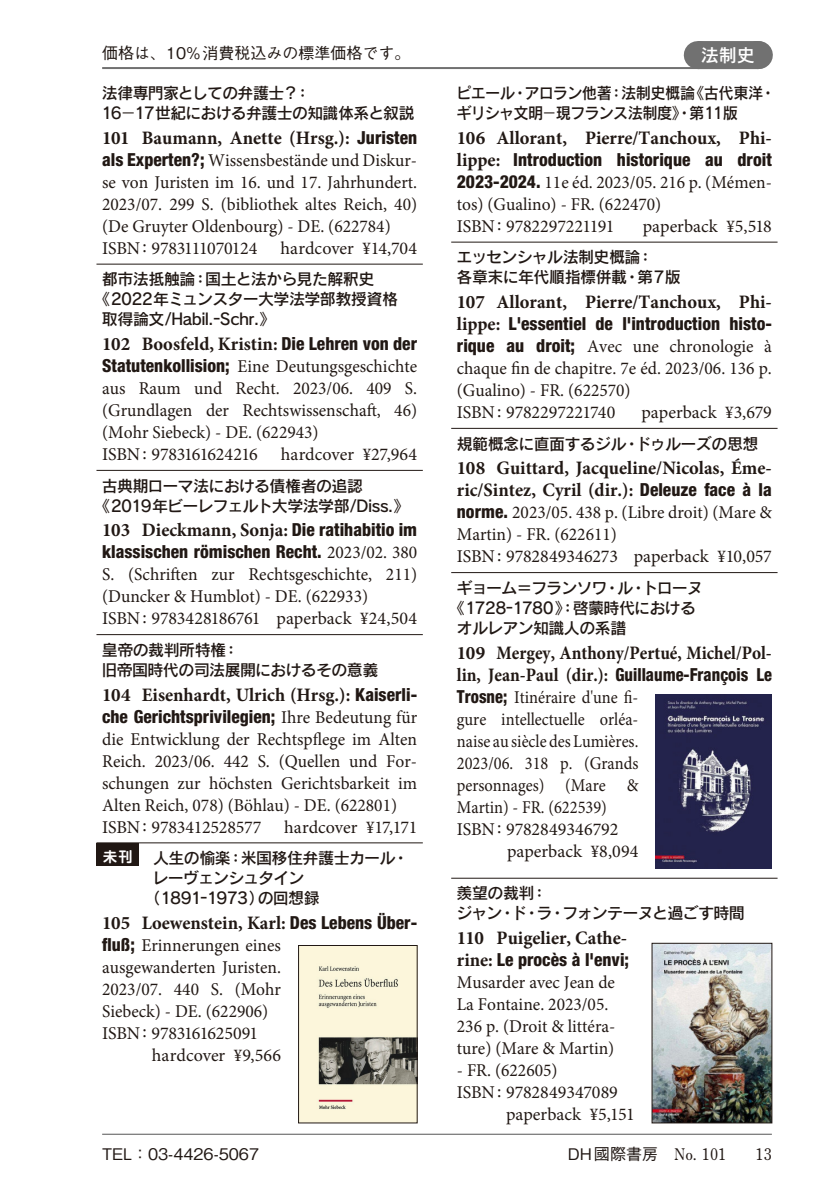
<style>
.page{position:relative;width:840px;height:1191px;background:#fff}
.page>*{position:absolute;margin:0;border:0;box-sizing:border-box;transform-origin:0 0}
.t1{font:700 19px/22px "Minion Pro";color:#211814}
.t2{font:18px/22px "Minion Pro";color:#211814}
.t3{font:800 condensed 18px "Helvetica Neue LT Std";color:#211814}
.t4{font:18px/22px "Minion Pro";color:#211814;scale:.91 1}
.t5{font:18px "Rodin Pro DB";color:#fff}
.t6{font:16px/20px "Rodin Pro DB";letter-spacing:-.04em;color:#211814}
.t7{font:500 16px "Gothic BBB Pro";color:#211814}
.t8{font:16px/20px "Rodin Pro DB";letter-spacing:-.04em;color:#211814;scale:.95 1}
.t9{font:16px "Rodin Pro DB";letter-spacing:-.065em;color:#211814}
.t10{font:700 16px "Futo Min A101 Pro";color:#211814;scale:.95 1}
.t11{font:700 14px "Shin M Go Pro De";color:#fff}
.s1{font-family:"Midashi Min Pro MA31"}
.s2{font-family:"Ryumin Pro"}
.s3{font-family:"Helvetica Neue LT Std";font-weight:800;font-stretch:condensed;font-size:18px}
.s4{font-family:"Helvetica Neue LT Std";font-weight:800;font-stretch:condensed}
.s5{font-size:19px}
.s6{font-family:"Minion Pro";font-weight:400;font-stretch:normal}
.s7{font-family:"Minion Pro";font-weight:700;font-stretch:normal;font-size:19px}
.s8{font-family:"Futo Min A101 Pro";font-weight:700}
</style>
<div class="page">
<img style="left:655px;top:694px;width:116px;height:174px">
<img style="left:653px;top:944px;width:117px;height:177px">
<div style="left:651px;top:942px;width:121px;height:181px;border:1px solid #211814"></div>
<img style="left:300px;top:947px;width:115px;height:174px">
<div style="left:298px;top:945px;width:119px;height:178px;border:1px solid #211814"></div>
<hr style="left:96px;top:264px;width:326px;height:1px;background:#211814">
<hr style="left:96px;top:470px;width:326px;height:1px;background:#211814">
<hr style="left:96px;top:634px;width:326px;height:1px;background:#211814">
<hr style="left:96px;top:842px;width:326px;height:1px;background:#211814">
<div style="left:96px;top:843px;width:43px;height:23px;background:#211814"></div>
<hr style="left:451px;top:242px;width:326px;height:1px;background:#211814">
<hr style="left:451px;top:428px;width:326px;height:1px;background:#211814">
<hr style="left:451px;top:572px;width:326px;height:1px;background:#211814">
<hr style="left:451px;top:877px;width:326px;height:1px;background:#211814">
<hr style="left:102px;top:1133px;width:669px;height:1px;background:#717171">
<div style="left:697px;top:41px;width:60px;height:28px;background:#717171"></div>
<svg style="left:757px;top:41px;width:1px;height:26px"></svg>
<hr style="left:102px;top:67px;width:656px;height:2px;background:#717171">
<p class="t7" style="left:102px;top:41px;width:310px">価格は、10%消費税込みの標準価格です。</p>
<p class="t5" style="left:700px;top:43px;width:55px">法制史</p>
<p class="t6" style="left:101px;top:82px;width:314px">法律専門家としての弁護士？<span class="s1">：<br></span>16<span class="s2">―</span>17世紀における弁護士の知識体系と叙説</p>
<p class="t1" style="left:102px;top:127px;width:316px">101 Baumann, Anette (Hrsg.): <span class="s3">Juristen</span></p>
<p class="t2" style="left:102px;top:149px;width:316px"><span class="s4">als Experten?;</span> Wissensbestände und Diskur&shy;se von Juristen im 16. und 17. Jahrhundert.<br>2023/07. 299 S. (bibliothek altes Reich, 40) (De Gruyter Oldenbourg) - DE. (622784)<br>ISBN<span class="s5">:</span> 9783111070124</p>
<p class="t2" style="left:280px;top:237px;width:138px">hardcover ¥14,704</p>
<p class="t6" style="left:102px;top:269px;width:274px">都市法抵触論<span class="s1">：</span>国土と法から見た解釈史</p>
<p class="t6" style="left:94px;top:289px;width:305px">《2022年ミュンスター大学法学部教授資格</p>
<p class="t6" style="left:102px;top:309px;width:175px">取得論文/Habil.-Schr.》</p>
<p class="t1" style="left:102px;top:333px;width:316px">102 Boosfeld, Kristin: <span class="s3">Die Lehren von der</span></p>
<p class="t2" style="left:102px;top:355px;width:316px"><span class="s4">Statutenkollision;</span> Eine Deutungsgeschichte aus Raum und Recht. 2023/06. 409 S. (Grundlagen der Rechtswissenschaft, 46) (Mohr Siebeck) - DE. (622943)<br>ISBN<span class="s5">:</span> 9783161624216</p>
<p class="t2" style="left:280px;top:443px;width:138px">hardcover ¥27,964</p>
<p class="t6" style="left:94px;top:475px;width:317px;text-indent:8px">古典期ローマ法における債権者の追認《2019年ビーレフェルト大学法学部/Diss.》</p>
<p class="t1" style="left:102px;top:519px;width:316px">103 Dieckmann, Sonja: <span class="s3">Die ratihabitio im</span></p>
<p class="t3" style="left:102px;top:541px;width:316px">klassischen römischen Recht. <span class="s6">2023/02. 380</span></p>
<p class="t2" style="left:102px;top:564px;width:316px">S. (Schriften zur Rechtsgeschichte, 211) (Duncker &amp; Humblot) - DE. (622933)<br>ISBN<span class="s5">:</span> 9783428186761 paperback ¥24,504</p>
<p class="t6" style="left:101px;top:639px;width:278px">皇帝の裁判所特権<span class="s1">：<br></span>旧帝国時代の司法展開におけるその意義</p>
<p class="t1" style="left:102px;top:683px;width:316px">104 Eisenhardt, Ulrich (Hrsg.): <span class="s3">Kaiserli-</span></p>
<p class="t3" style="left:102px;top:705px;width:316px">che Gerichtsprivilegien; <span class="s6">Ihre Bedeutung für</span></p>
<p class="t2" style="left:102px;top:728px;width:316px">die Entwicklung der Rechtspflege im Alten Reich. 2023/06. 442 S. (Quellen und For&shy;schungen zur höchsten Gerichtsbarkeit im Alten Reich, 078) (Böhlau) - DE. (622801)<br>ISBN<span class="s5">:</span> 9783412528577</p>
<p class="t2" style="left:284px;top:816px;width:135px">hardcover ¥17,171</p>
<p class="t6" style="left:153px;top:847px;width:257px">人生の愉楽<span class="s1">：</span>米国移住弁護士カール<span class="s1">・</span></p>
<p class="t6" style="left:152px;top:867px;width:153px">レーヴェンシュタイン</p>
<p class="t6" style="left:144px;top:887px;width:177px">（1891-1973）の回想録</p>
<p class="t1" style="left:102px;top:911px;width:316px">105 Loewenstein, Karl: <span class="s3">Des Lebens Über-</span></p>
<p class="t2" style="left:102px;top:934px;width:180px"><span class="s4">fluß;</span> Erinnerungen eines ausgewanderten Juristen.<br>2023/07. 440 S. (Mohr<br>Siebeck) - DE. (622906)<br>ISBN<span class="s5">:</span> 9783161625091</p>
<p class="t2" style="left:152px;top:1044px;width:130px">hardcover ¥9,566</p>
<p class="t11" style="left:103px;top:845px;width:31px">未刊</p>
<p class="t8" style="left:456px;top:82px;width:338px">ピエール<span class="s1">・</span>アロラン他著<span class="s1">：</span>法制史概論《古代東洋<span class="s1">・</span>ギリシャ文明<span class="s2">―</span>現フランス法制度》<span class="s1">・</span>第11版</p>
<p class="t1" style="left:456px;top:127px;width:316px">106 Allorant, Pierre/Tanchoux, Phi-</p>
<p class="t3" style="left:456px;top:148px;width:316px"><span class="s7">lippe:</span> Introduction historique au droit</p>
<p class="t2" style="left:456px;top:171px;width:316px"><span class="s4">2023-2024.</span> 11e éd. 2023/05. 216 p. (Mémen&shy;tos) (Gualino) - FR. (622470)<br>ISBN<span class="s5">:</span> 9782297221191</p>
<p class="t2" style="left:642px;top:215px;width:130px">paperback ¥5,518</p>
<p class="t6" style="left:456px;top:247px;width:226px">エッセンシャル法制史概論<span class="s1">：<br></span>各章末に年代順指標併載<span class="s1">・</span>第7版</p>
<p class="t1" style="left:456px;top:291px;width:316px">107 Allorant, Pierre/Tanchoux, Phi-</p>
<p class="t3" style="left:456px;top:313px;width:316px"><span class="s7">lippe:</span> L'essentiel de l'introduction histo-</p>
<p class="t2" style="left:456px;top:335px;width:316px"><span class="s4">rique au droit;</span> Avec une chronologie à chaque fin de chapitre. 7e éd. 2023/06. 136 p. (Gualino) - FR. (622570)<br>ISBN<span class="s5">:</span> 9782297221740</p>
<p class="t2" style="left:641px;top:401px;width:132px">paperback ¥3,679</p>
<p class="t6" style="left:456px;top:433px;width:303px">規範概念に直面するジル<span class="s1">・</span>ドゥルーズの思想</p>
<p class="t1" style="left:456px;top:457px;width:316px">108 Guittard, Jacqueline/Nicolas, Éme&shy;ric/Sintez, Cyril (dir.): <span class="s3">Deleuze face à la</span></p>
<p class="t2" style="left:456px;top:502px;width:316px"><span class="s4">norme.</span> 2023/05. 438 p. (Libre droit) (Mare &amp;<br>Martin) - FR. (622611)<br>ISBN<span class="s5">:</span> 9782849346273 paperback ¥10,057</p>
<p class="t9" style="left:456px;top:577px;width:248px">ギョーム＝フランソワ<span class="s1">・</span>ル<span class="s1">・</span>トローヌ</p>
<p class="t6" style="left:448px;top:597px;width:249px">《1728-1780》<span class="s1">：</span>啓蒙時代における</p>
<p class="t6" style="left:456px;top:617px;width:171px">オルレアン知識人の系譜</p>
<p class="t1" style="left:456px;top:641px;width:316px">109 Mergey, Anthony/Pertué, Michel/Pol&shy;lin, Jean-Paul (dir.): <span class="s3">Guillaume-François Le</span></p>
<p class="t4" style="left:456px;top:686px;width:201px"><span class="s4">Trosne;</span> Itinéraire d'une fi&shy;gure intellectuelle orléa&shy;naise au siècle des Lumières.<br>2023/06. 318 p. (Grands personnages) (Mare &amp;<br>Martin) - FR. (622539)<br>ISBN<span class="s5">:</span> 9782849346792</p>
<p class="t2" style="left:507px;top:840px;width:133px">paperback ¥8,094</p>
<p class="t6" style="left:456px;top:882px;width:290px">羨望の裁判<span class="s1">：<br></span>ジャン<span class="s1">・</span>ド<span class="s1">・</span>ラ<span class="s1">・</span>フォンテーヌと過ごす時間</p>
<p class="t1" style="left:456px;top:927px;width:172px">110 Puigelier, Cathe-</p>
<p class="t3" style="left:456px;top:948px;width:174px"><span class="s7">rine:</span> Le procès à l'envi;</p>
<p class="t2" style="left:456px;top:971px;width:160px">Musarder avec Jean de<br>La Fontaine. 2023/05.<br>236 p. (Droit &amp; littéra&shy;ture) (Mare &amp; Martin)</p>
<p class="t2" style="left:456px;top:1059px;width:102px">- FR. (622605)</p>
<p class="t2" style="left:456px;top:1081px;width:162px">ISBN<span class="s5">:</span> 9782849347089</p>
<p class="t2" style="left:506px;top:1103px;width:130px">paperback ¥5,151</p>
<p class="t7" style="left:102px;top:1140px;width:158px">TEL：03-4426-5067</p>
<p class="t7" style="left:567px;top:1140px;width:160px">DH國際書房　<span class="s8">No. 101</span></p>
<p class="t10" style="left:755px;top:1141px;width:19px">13</p>
</div>
